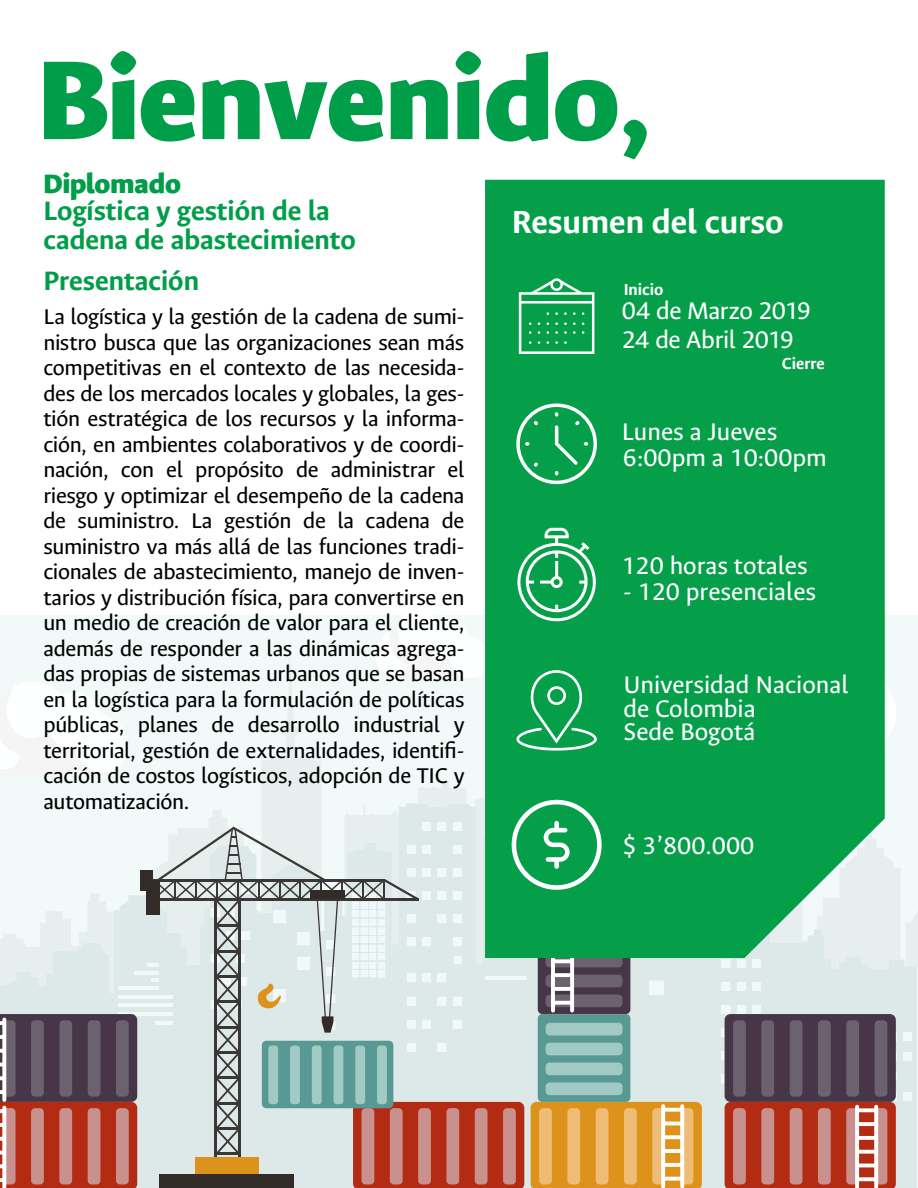
<style>
.page{position:relative;width:918px;height:1188px;background:#fff}
.page>*{position:absolute;margin:0;border:0;box-sizing:border-box;transform-origin:0 0}
.t1{font:900 126.3px "Ancizar Sans";color:#019e4a}
.t2{font:700 36px "Ancizar Sans";color:#fff}
.t3{font:700 30px/29px "Ancizar Sans";color:#019e4a}
.t4{font:900 30px "Ancizar Sans";color:#019e4a}
.t5{font:27px/23.5px "Ancizar Sans";color:#fff}
.t6{font:27px/29.2px "Ancizar Sans";letter-spacing:-.02em;color:#fff}
.t7{font:24px/25.5px "Ancizar Sans";letter-spacing:-.015em;color:#000;text-align:justify}
.t8{font:700 18px "Ancizar Sans";color:#fff}
</style>
<div class="page">
<div style="left:0;top:616px;width:917px;height:30px;background:#f2f9f9"></div>
<div style="left:0;top:646px;width:917px;height:126px;background:#f2f9f9"></div>
<svg style="left:0;top:772px;width:917px;height:416px"></svg>
<div style="left:903px;top:1032px;width:9px;height:9px;background:#f0f8f9"></div>
<div style="left:752px;top:959px;width:9px;height:9px;background:#f0f8f9"></div>
<div style="left:737px;top:959px;width:9px;height:9px;background:#f0f8f9"></div>
<div style="left:722px;top:959px;width:8px;height:9px;background:#f0f8f9"></div>
<div style="left:752px;top:982px;width:9px;height:9px;background:#f0f8f9"></div>
<div style="left:737px;top:982px;width:9px;height:9px;background:#f0f8f9"></div>
<div style="left:722px;top:982px;width:8px;height:9px;background:#f0f8f9"></div>
<div style="left:752px;top:1005px;width:9px;height:9px;background:#f0f8f9"></div>
<div style="left:737px;top:1005px;width:9px;height:9px;background:#f0f8f9"></div>
<div style="left:722px;top:1005px;width:8px;height:9px;background:#f0f8f9"></div>
<svg style="left:722px;top:1028px;width:3px;height:9px"></svg>
<svg style="left:722px;top:1051px;width:3px;height:9px"></svg>
<svg style="left:722px;top:1075px;width:3px;height:8px"></svg>
<hr style="left:118px;top:987px;width:40px;height:3px;background:#f0f8f9">
<hr style="left:118px;top:995px;width:55px;height:3px;background:#f0f8f9">
<hr style="left:118px;top:1004px;width:55px;height:3px;background:#f0f8f9">
<hr style="left:118px;top:1012px;width:55px;height:4px;background:#f0f8f9">
<hr style="left:134px;top:971px;width:25px;height:3px;background:#f0f8f9">
<div style="left:903px;top:1052px;width:9px;height:9px;background:#f0f8f9"></div>
<div style="left:903px;top:1092px;width:9px;height:8px;background:#f0f8f9"></div>
<svg style="left:885px;top:633px;width:11px;height:119px"></svg>
<svg style="left:369px;top:616px;width:116px;height:66px"></svg>
<svg style="left:0;top:682px;width:128px;height:95px"></svg>
<div style="left:146px;top:881px;width:14px;height:34px;background:#322b28"></div>
<div style="left:140px;top:870px;width:13px;height:21px;background:#322b28"></div>
<div style="left:725px;top:1014px;width:171px;height:88px;background:#463648;border-radius:6px"></div>
<div style="left:875px;top:1020px;width:12px;height:77px;background:#6c616e;border-radius:4px"></div>
<div style="left:846px;top:1020px;width:13px;height:77px;background:#6c616e;border-radius:4px"></div>
<div style="left:818px;top:1020px;width:13px;height:77px;background:#6c616e;border-radius:4px"></div>
<div style="left:790px;top:1020px;width:12px;height:77px;background:#6c616e;border-radius:4px"></div>
<div style="left:761px;top:1020px;width:13px;height:77px;background:#6c616e;border-radius:4px"></div>
<div style="left:733px;top:1020px;width:13px;height:77px;background:#6c616e;border-radius:4px"></div>
<svg style="left:0;top:1014px;width:137px;height:174px"></svg>
<svg style="left:725px;top:1102px;width:171px;height:86px"></svg>
<svg style="left:856px;top:1108px;width:21px;height:4px"></svg>
<svg style="left:856px;top:1122px;width:21px;height:4px"></svg>
<svg style="left:856px;top:1136px;width:21px;height:4px"></svg>
<svg style="left:856px;top:1150px;width:21px;height:4px"></svg>
<hr style="left:856px;top:1164px;width:21px;height:3px;background:#fff">
<svg style="left:856px;top:1177px;width:21px;height:4px"></svg>
<div style="left:485px;top:180px;width:400px;height:778px;background:#059f4a"></div>
<svg style="left:516px;top:403px;width:81px;height:81px"></svg>
<svg style="left:519px;top:278px;width:75px;height:76px"></svg>
<svg style="left:517px;top:528px;width:79px;height:93px"></svg>
<svg style="left:516px;top:670px;width:81px;height:81px"></svg>
<svg style="left:147px;top:800px;width:555px;height:388px"></svg>
<h1 class="t1" style="left:38px;top:29px;width:615px">Bienvenido,</h1>
<p class="t4" style="left:43px;top:167px;width:139px">Diplomado</p>
<p class="t3" style="left:43px;top:197px;width:314px">Logística y gestión de la cadena de abastecimiento</p>
<p class="t3" style="left:43px;top:267px;width:157px">Presentación</p>
<p class="t7" style="left:43px;top:304px;width:423px">La logística y la gestión de la cadena de sumi&shy;nistro busca que las organizaciones sean más competitivas en el contexto de las necesida&shy;des de los mercados locales y globales, la ges&shy;tión estratégica de los recursos y la informa&shy;ción, en ambientes colaborativos y de coordi&shy;nación, con el propósito de administrar el riesgo y optimizar el desempeño de la cadena de suministro. La gestión de la cadena de suministro va más allá de las funciones tradi&shy;cionales de abastecimiento, manejo de inven&shy;tarios y distribución física, para convertirse en un medio de creación de valor para el cliente, además de responder a las dinámicas agrega&shy;das propias de sistemas urbanos que se basan en la logística para la formulación de políticas públicas, planes de desarrollo industrial y territorial, gestión de externalidades, identifi&shy;cación de costos logísticos, adopción de TIC y automatización.</p>
<h2 class="t2" style="left:512px;top:202px;width:273px">Resumen del curso</h2>
<p class="t8" style="left:624px;top:280px;width:41px">Inicio</p>
<p class="t6" style="left:622px;top:296px;width:191px">04 de Marzo 2019<br>24 de Abril 2019</p>
<p class="t8" style="left:782px;top:353px;width:44px">Cierre</p>
<p class="t5" style="left:622px;top:420px;width:157px">Lunes a Jueves</p>
<p class="t5" style="left:623px;top:446px;width:205px">6:00pm a 10:00pm</p>
<p class="t5" style="left:621px;top:554px;width:188px">120 horas totales</p>
<p class="t5" style="left:623px;top:580px;width:194px">- 120 presenciales</p>
<p class="t5" style="left:623px;top:673px;width:227px">Universidad Nacional de Colombia<br>Sede Bogotá</p>
<p class="t5" style="left:623px;top:834px;width:133px">$ 3’800.000</p>
</div>
